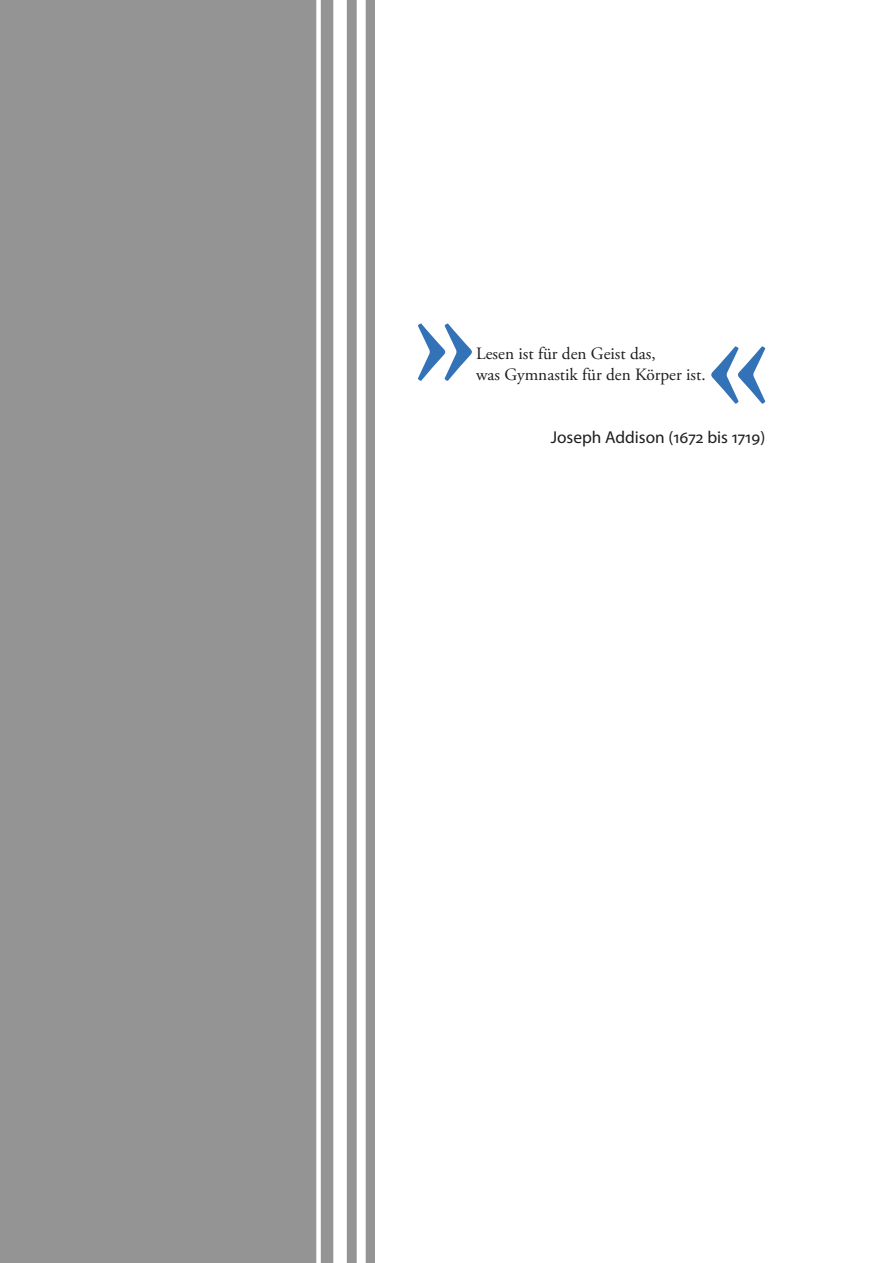
<style>
.page{position:relative;width:893px;height:1263px;background:#fff}
.page>*{position:absolute;margin:0;border:0;box-sizing:border-box;transform-origin:0 0}
.Ueberschrift{font:700 150px "Adobe Garamond Pro";color:#3472b8}
.Fliesstext{font:17.25px "Adobe Garamond Pro";color:#1d1d1b}
.Joseph{font:17.25px "Myriad Pro";color:#1d1d1b}
</style>
<div class="page">
<div style="left:0;top:0;width:374px;height:1263px;background:#949495"></div>
<div style="left:333px;top:0;width:14px;height:1263px;background:#fff"></div>
<div style="left:357px;top:0;width:9px;height:1263px;background:#fff"></div>
<div style="left:316px;top:0;width:5px;height:1263px;background:#fff"></div>
<p class="Ueberschrift" style="left:412px;top:248px;width:66px">»</p>
<p class="Fliesstext" style="left:476px;top:343px;width:181px">Lesen ist für den Geist das,</p>
<p class="Fliesstext" style="left:476px;top:364px;width:231px">was Gymnastik für den Körper ist.</p>
<p class="Ueberschrift" style="left:706px;top:271px;width:66px">«</p>
<p class="Joseph" style="left:551px;top:426px;width:216px">Joseph Addison (1672 bis 1719)</p>
</div>
